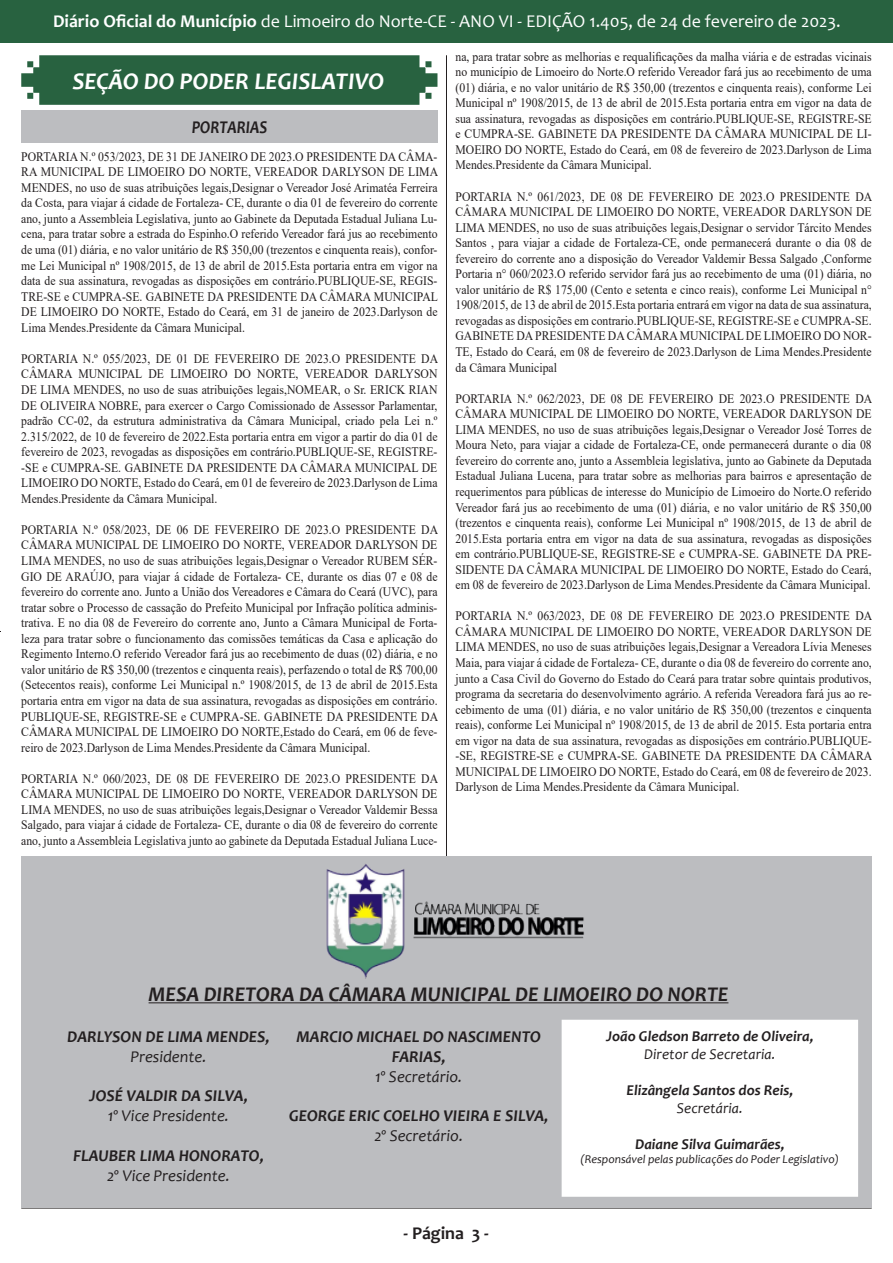
<style>
.page{position:relative;width:893px;height:1263px;background:#fff}
.page>*{position:absolute;margin:0;border:0;box-sizing:border-box;transform-origin:0 0}
.t1{font:italic 700 24px "Candara";color:#fff}
.t2{font:italic 700 21px "Candara";color:#231f20}
.t3{font:18px "Candara";color:#fff}
.t4{font:700 18px "Candara";color:#231f20}
.t5{font:italic 700 18px "Candara";color:#231f20;scale:.87 1}
.t6{font:italic 700 16.5px/19.8px "Candara";color:#231f20;text-align:center}
.t7{font:italic 16.5px "Candara";color:#231f20}
.t8{font:italic 700 15px "Candara";color:#231f20}
.t9{font:italic 15px "Candara";color:#231f20}
.t10{font:12.9px/15.6px "Times New Roman";color:#231f20;text-align:justify;scale:.9 1}
.t11{font:italic 12px "Candara";color:#231f20}
.s1{font-weight:700}
</style>
<div class="page">
<div style="left:0;top:0;width:892px;height:42px;background:#286240"></div>
<hr style="left:446px;top:55px;width:1px;height:1153px;background:#231f20">
<hr style="left:21px;top:1208px;width:851px;height:1px;background:#231f20">
<svg style="left:21px;top:55px;width:416px;height:50px;background:#346a4a"></svg>
<div style="left:21px;top:856px;width:851px;height:352px;background:#bcbdc0"></div>
<hr style="left:149px;top:1002px;width:579px;height:1px;background:#231f20">
<div style="left:562px;top:1020px;width:296px;height:177px;background:#fff;border:2px solid #fff"></div>
<img style="left:326px;top:864px;width:258px;height:115px">
<div style="left:21px;top:111px;width:417px;height:32px;background:#bcbdc0"></div>
<h3 class="t3" style="left:53px;top:10px;width:789px"><span class="s1">Diário Oficial do Município</span> de Limoeiro do Norte-CE - ANO VI - EDIÇÃO 1.405, de 24 de fevereiro de 2023.</h3>
<p class="t1" style="left:72px;top:66px;width:313px">SEÇÃO DO PODER LEGISLATIVO</p>
<p class="t5" style="left:192px;top:116px;width:88px">PORTARIAS</p>
<p class="t10" style="left:21px;top:148px;width:465px">PORTARIA N.º 053/2023, DE 31 DE JANEIRO DE 2023.O PRESIDENTE DA CÂMA-RA MUNICIPAL DE LIMOEIRO DO NORTE, VEREADOR DARLYSON DE LIMA MENDES, no uso de suas atribuições legais,Designar o Vereador José Arimatéa Ferreira da Costa, para viajar á cidade de Fortaleza- CE, durante o dia 01 de fevereiro do corrente ano, junto a Assembleia Legislativa, junto ao Gabinete da Deputada Estadual Juliana Lu&shy;cena, para tratar sobre a estrada do Espinho.O referido Vereador fará jus ao recebimento de uma (01) diária, e no valor unitário de R$ 350,00 (trezentos e cinquenta reais), confor&shy;me Lei Municipal nº 1908/2015, de 13 de abril de 2015.Esta portaria entra em vigor na data de sua assinatura, revogadas as disposições em contrário.PUBLIQUE-SE, REGIS-TRE-SE e CUMPRA-SE. GABINETE DA PRESIDENTE DA CÂMARA MUNICIPAL DE LIMOEIRO DO NORTE, Estado do Ceará, em 31 de janeiro de 2023.Darlyson de Lima Mendes.Presidente da Câmara Municipal.</p>
<p class="t10" style="left:21px;top:350px;width:465px">PORTARIA N.º 055/2023, DE 01 DE FEVEREIRO DE 2023.O PRESIDENTE DA CÂMARA MUNICIPAL DE LIMOEIRO DO NORTE, VEREADOR DARLYSON DE LIMA MENDES, no uso de suas atribuições legais,NOMEAR, o Sr. ERICK RIAN DE OLIVEIRA NOBRE, para exercer o Cargo Comissionado de Assessor Parlamentar, padrão CC-02, da estrutura administrativa da Câmara Municipal, criado pela Lei n.º 2.315/2022, de 10 de fevereiro de 2022.Esta portaria entra em vigor a partir do dia 01 de fevereiro de 2023, revogadas as disposições em contrário.PUBLIQUE-SE, REGISTRE--SE e CUMPRA-SE. GABINETE DA PRESIDENTE DA CÂMARA MUNICIPAL DE LIMOEIRO DO NORTE, Estado do Ceará, em 01 de fevereiro de 2023.Darlyson de Lima Mendes.Presidente da Câmara Municipal.</p>
<p class="t10" style="left:21px;top:521px;width:465px">PORTARIA N.º 058/2023, DE 06 DE FEVEREIRO DE 2023.O PRESIDENTE DA CÂMARA MUNICIPAL DE LIMOEIRO DO NORTE, VEREADOR DARLYSON DE LIMA MENDES, no uso de suas atribuições legais,Designar o Vereador RUBEM SÉR-GIO DE ARAÚJO, para viajar á cidade de Fortaleza- CE, durante os dias 07 e 08 de fevereiro do corrente ano. Junto a União dos Vereadores e Câmara do Ceará (UVC), para tratar sobre o Processo de cassação do Prefeito Municipal por Infração política adminis&shy;trativa. E no dia 08 de Fevereiro do corrente ano, Junto a Câmara Municipal de Forta&shy;leza para tratar sobre o funcionamento das comissões temáticas da Casa e aplicação do Regimento Interno.O referido Vereador fará jus ao recebimento de duas (02) diária, e no valor unitário de R$ 350,00 (trezentos e cinquenta reais), perfazendo o total de R$ 700,00 (Setecentos reais), conforme Lei Municipal n.º 1908/2015, de 13 de abril de 2015.Esta portaria entra em vigor na data de sua assinatura, revogadas as disposições em contrário.<br>PUBLIQUE-SE, REGISTRE-SE e CUMPRA-SE. GABINETE DA PRESIDENTE DA CÂMARA MUNICIPAL DE LIMOEIRO DO NORTE,Estado do Ceará, em 06 de feve&shy;reiro de 2023.Darlyson de Lima Mendes.Presidente da Câmara Municipal.</p>
<p class="t10" style="left:21px;top:770px;width:465px">PORTARIA N.º 060/2023, DE 08 DE FEVEREIRO DE 2023.O PRESIDENTE DA CÂMARA MUNICIPAL DE LIMOEIRO DO NORTE, VEREADOR DARLYSON DE LIMA MENDES, no uso de suas atribuições legais,Designar o Vereador Valdemir Bessa Salgado, para viajar á cidade de Fortaleza- CE, durante o dia 08 de fevereiro do corrente ano, junto a Assembleia Legislativa junto ao gabinete da Deputada Estadual Juliana Luce-</p>
<p class="t10" style="left:455px;top:48px;width:464px">na, para tratar sobre as melhorias e requalificações da malha viária e de estradas vicinais no município de Limoeiro do Norte.O referido Vereador fará jus ao recebimento de uma (01) diária, e no valor unitário de R$ 350,00 (trezentos e cinquenta reais), conforme Lei Municipal nº 1908/2015, de 13 de abril de 2015.Esta portaria entra em vigor na data de sua assinatura, revogadas as disposições em contrário.PUBLIQUE-SE, REGISTRE-SE e CUMPRA-SE. GABINETE DA PRESIDENTE DA CÂMARA MUNICIPAL DE LI-MOEIRO DO NORTE, Estado do Ceará, em 08 de fevereiro de 2023.Darlyson de Lima Mendes.Presidente da Câmara Municipal.</p>
<p class="t10" style="left:455px;top:188px;width:465px">PORTARIA N.º 061/2023, DE 08 DE FEVEREIRO DE 2023.O PRESIDENTE DA CÂMARA MUNICIPAL DE LIMOEIRO DO NORTE, VEREADOR DARLYSON DE LIMA MENDES, no uso de suas atribuições legais,Designar o servidor Tárcito Mendes Santos , para viajar a cidade de Fortaleza-CE, onde permanecerá durante o dia 08 de fevereiro do corrente ano a disposição do Vereador Valdemir Bessa Salgado ,Conforme Portaria n° 060/2023.O referido servidor fará jus ao recebimento de uma (01) diária, no valor unitário de R$ 175,00 (Cento e setenta e cinco reais), conforme Lei Municipal n° 1908/2015, de 13 de abril de 2015.Esta portaria entrará em vigor na data de sua assinatura, revogadas as disposições em contrario.PUBLIQUE-SE, REGISTRE-SE e CUMPRA-SE.<br>GABINETE DA PRESIDENTE DA CÂMARA MUNICIPAL DE LIMOEIRO DO NOR-TE, Estado do Ceará, em 08 de fevereiro de 2023.Darlyson de Lima Mendes.Presidente da Câmara Municipal</p>
<p class="t10" style="left:455px;top:390px;width:465px">PORTARIA N.º 062/2023, DE 08 DE FEVEREIRO DE 2023.O PRESIDENTE DA CÂMARA MUNICIPAL DE LIMOEIRO DO NORTE, VEREADOR DARLYSON DE LIMA MENDES, no uso de suas atribuições legais,Designar o Vereador José Torres de Moura Neto, para viajar a cidade de Fortaleza-CE, onde permanecerá durante o dia 08 fevereiro do corrente ano, junto a Assembleia legislativa, junto ao Gabinete da Deputada Estadual Juliana Lucena, para tratar sobre as melhorias para bairros e apresentação de requerimentos para públicas de interesse do Município de Limoeiro do Norte.O referido Vereador fará jus ao recebimento de uma (01) diária, e no valor unitário de R$ 350,00 (trezentos e cinquenta reais), conforme Lei Municipal nº 1908/2015, de 13 de abril de 2015.Esta portaria entra em vigor na data de sua assinatura, revogadas as disposições em contrário.PUBLIQUE-SE, REGISTRE-SE e CUMPRA-SE. GABINETE DA PRE-SIDENTE DA CÂMARA MUNICIPAL DE LIMOEIRO DO NORTE, Estado do Ceará, em 08 de fevereiro de 2023.Darlyson de Lima Mendes.Presidente da Câmara Municipal.</p>
<p class="t10" style="left:455px;top:608px;width:465px">PORTARIA N.º 063/2023, DE 08 DE FEVEREIRO DE 2023.O PRESIDENTE DA CÂMARA MUNICIPAL DE LIMOEIRO DO NORTE, VEREADOR DARLYSON DE LIMA MENDES, no uso de suas atribuições legais,Designar a Vereadora Lívia Meneses Maia, para viajar á cidade de Fortaleza- CE, durante o dia 08 de fevereiro do corrente ano, junto a Casa Civil do Governo do Estado do Ceará para tratar sobre quintais produtivos, programa da secretaria do desenvolvimento agrário. A referida Vereadora fará jus ao re&shy;cebimento de uma (01) diária, e no valor unitário de R$ 350,00 (trezentos e cinquenta reais), conforme Lei Municipal nº 1908/2015, de 13 de abril de 2015. Esta portaria entra em vigor na data de sua assinatura, revogadas as disposições em contrário.PUBLIQUE--SE, REGISTRE-SE e CUMPRA-SE. GABINETE DA PRESIDENTE DA CÂMARA MUNICIPAL DE LIMOEIRO DO NORTE, Estado do Ceará, em 08 de fevereiro de 2023.<br>Darlyson de Lima Mendes.Presidente da Câmara Municipal.</p>
<p class="t2" style="left:149px;top:981px;width:581px">MESA DIRETORA DA CÂMARA MUNICIPAL DE LIMOEIRO DO NORTE</p>
<p class="t8" style="left:606px;top:1026px;width:209px">João Gledson Barreto de Oliveira,</p>
<p class="t9" style="left:644px;top:1044px;width:133px">Diretor de Secretaria.</p>
<p class="t8" style="left:626px;top:1080px;width:168px">Elizângela Santos dos Reis,</p>
<p class="t9" style="left:677px;top:1098px;width:67px">Secretária.</p>
<p class="t8" style="left:635px;top:1134px;width:151px">Daiane Silva Guimarães,</p>
<p class="t11" style="left:581px;top:1152px;width:260px">(Responsável pelas publicações do Poder Legislativo)</p>
<p class="t6" style="left:67px;top:1026px;width:204px">DARLYSON DE LIMA MENDES,</p>
<p class="t7" style="left:130px;top:1046px;width:78px">Presidente.</p>
<p class="t6" style="left:89px;top:1086px;width:160px">JOSÉ VALDIR DA SILVA,</p>
<p class="t7" style="left:108px;top:1105px;width:123px">1º Vice Presidente.</p>
<p class="t6" style="left:73px;top:1145px;width:192px">FLAUBER LIMA HONORATO,</p>
<p class="t7" style="left:107px;top:1165px;width:124px">2º Vice Presidente.</p>
<p class="t6" style="left:297px;top:1026px;width:246px">MARCIO MICHAEL DO NASCIMENTO<br>FARIAS,</p>
<p class="t7" style="left:375px;top:1066px;width:89px">1º Secretário.</p>
<p class="t6" style="left:289px;top:1106px;width:261px">GEORGE ERIC COELHO VIEIRA E SILVA,</p>
<p class="t7" style="left:374px;top:1125px;width:90px">2º Secretário.</p>
<h3 class="t4" style="left:404px;top:1222px;width:87px">- Página 3 -</h3>
</div>
